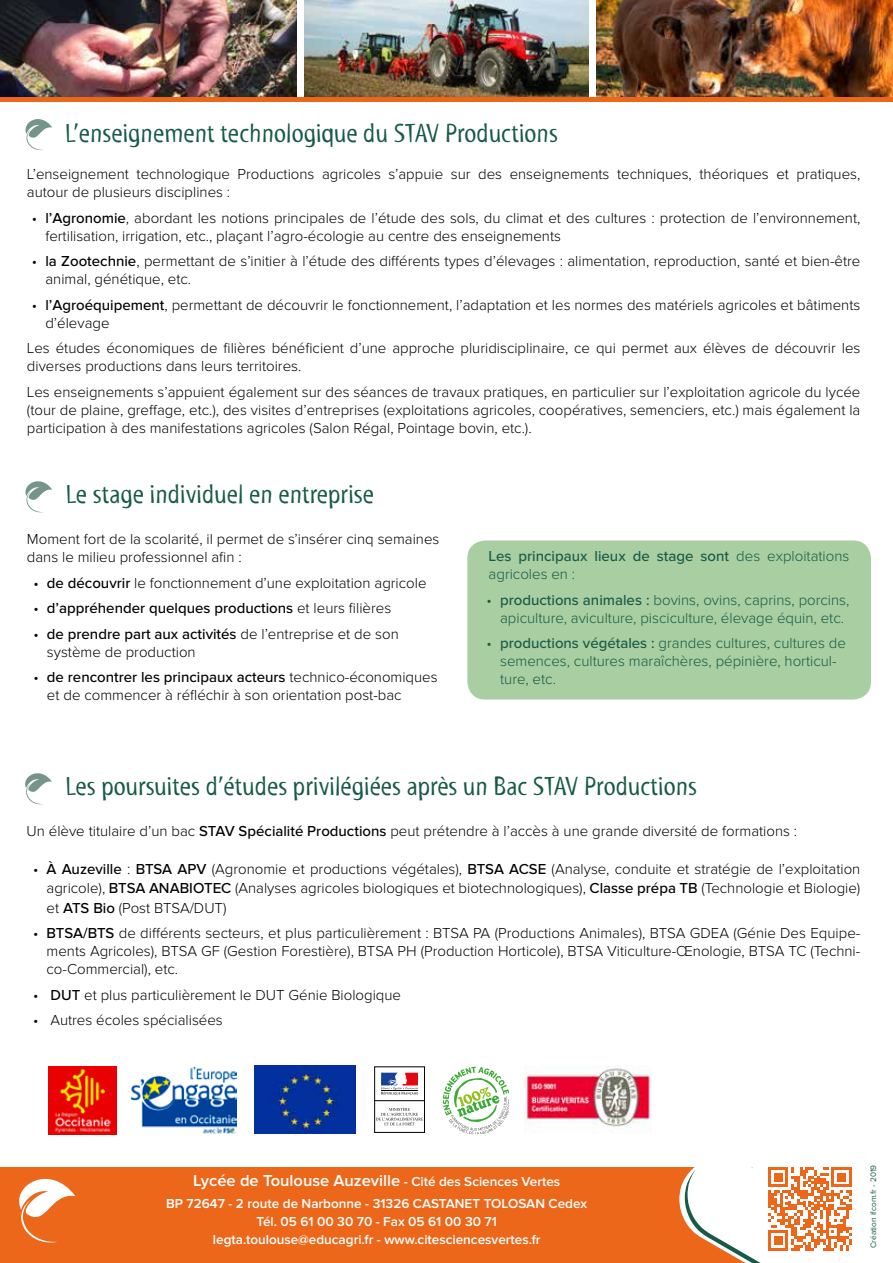
<style>
.page{position:relative;width:893px;height:1263px;background:#fff}
.page>*{position:absolute;margin:0;border:0;box-sizing:border-box;transform-origin:0 0}
.t1{font:27px "Myriad Std Tilt";color:#185a47;scale:1.1 1}
.t2{font:600 16.5px "Proxima Nova";color:#fff}
.t3{font:300 15px/18px "Proxima Nova";color:#000}
.t4{font:300 15px/18px "Proxima Nova";color:#185a47;text-align:center}
.t5{font:500 15px/18px "Proxima Nova";color:#185a47}
.t6{font:500 15px "Proxima Nova";color:#000}
.t7{font:600 13.5px/18px "Proxima Nova";color:#fff;text-align:center}
.t8{font:8.25px "Proxima Nova";color:#195b46}
.s1{font-weight:500}
.s2{font-weight:300}
.s3{font-size:13.5px}
</style>
<div class="page">
<img style="left:0;top:0;width:297px;height:97px">
<img style="left:304px;top:0;width:285px;height:97px">
<img style="left:596px;top:0;width:297px;height:97px">
<div style="left:0;top:97px;width:893px;height:5px;background:#ec671a"></div>
<div style="left:0;top:1167px;width:786px;height:96px;background:#ec671a"></div>
<svg style="left:19px;top:1178px;width:56px;height:64px"></svg>
<div style="left:374px;top:1066px;width:51px;height:66px;border:1px solid #000"></div>
<svg style="left:381px;top:1073px;width:37px;height:22px"></svg>
<hr style="left:375px;top:1100px;width:49px;height:1px;background:#000">
<svg style="left:376px;top:1107px;width:47px;height:18px"></svg>
<svg style="left:443px;top:1067px;width:66px;height:67px"></svg>
<img style="left:48px;top:1066px;width:68px;height:68px">
<img style="left:130px;top:1066px;width:106px;height:67px">
<img style="left:525px;top:1066px;width:127px;height:63px">
<img style="left:255px;top:1066px;width:101px;height:68px">
<svg style="left:25px;top:119px;width:27px;height:31px"></svg>
<svg style="left:25px;top:481px;width:27px;height:31px"></svg>
<svg style="left:25px;top:773px;width:27px;height:31px"></svg>
<div style="left:467px;top:540px;width:404px;height:159px;background:#a8cea1;border-radius:18px"></div>
<svg style="left:679px;top:1167px;width:173px;height:96px"></svg>
<h1 class="t1" style="left:65px;top:119px;width:449px">L’enseignement technologique du STAV Productions</h1>
<p class="t3" style="left:27px;top:166px;width:835px">L’enseignement technologique Productions agricoles s’appuie sur des enseignements techniques, théoriques et pratiques, autour de plusieurs disciplines :</p>
<p class="t3" style="left:45px;top:209px;width:816px;text-indent:-14px">• <span class="s1">l’Agronomie</span>, abordant les notions principales de l’étude des sols, du climat et des cultures : protection de l’environnement, fertilisation, irrigation, etc., plaçant l’agro-écologie au centre des enseignements</p>
<p class="t3" style="left:45px;top:253px;width:816px;text-indent:-14px">• <span class="s1">la Zootechnie</span>, permettant de s’initier à l’étude des différents types d’élevages : alimentation, reproduction, santé et bien-être animal, génétique, etc.</p>
<p class="t3" style="left:45px;top:296px;width:816px;text-indent:-14px">• <span class="s1">l’Agroéquipement</span>, permettant de découvrir le fonctionnement, l’adaptation et les normes des matériels agricoles et bâtiments d’élevage</p>
<p class="t3" style="left:27px;top:340px;width:835px">Les études économiques de filières bénéficient d’une approche pluridisciplinaire, ce qui permet aux élèves de découvrir les diverses productions dans leurs territoires.</p>
<p class="t3" style="left:27px;top:383px;width:835px;text-align:justify">Les enseignements s’appuient également sur des séances de travaux pratiques, en particulier sur l’exploitation agricole du lycée (tour de plaine, greffage, etc.), des visites d’entreprises (exploitations agricoles, coopératives, semenciers, etc.) mais également la participation à des manifestations agricoles (Salon Régal, Pointage bovin, etc.).</p>
<h1 class="t1" style="left:66px;top:480px;width:282px">Le stage individuel en entreprise</h1>
<p class="t3" style="left:27px;top:531px;width:414px">Moment fort de la scolarité, il permet de s’insérer cinq semaines dans le milieu professionnel afin :</p>
<p class="t3" style="left:33px;top:574px;width:395px">• <span class="s1">de découvrir</span> le fonctionnement d’une exploitation agricole</p>
<p class="t6" style="left:33px;top:599px;width:359px"><span class="s2">•</span> d’appréhender quelques productions <span class="s2">et leurs filières</span></p>
<p class="t3" style="left:47px;top:625px;width:353px;text-indent:-14px">• <span class="s1">de prendre part aux activités</span> de l’entreprise et de son système de production</p>
<p class="t3" style="left:47px;top:669px;width:392px;text-indent:-14px">• <span class="s1">de rencontrer les principaux acteurs</span> technico-économiques et de commencer à réfléchir à son orientation post-bac</p>
<p class="t5" style="left:489px;top:548px;width:362px">Les principaux lieux de stage sont <span class="s2">des exploitations agricoles en :</span></p>
<p class="t4" style="left:487px;top:591px;width:364px">• <span class="s1">productions animales :</span> bovins, ovins, caprins, porcins, apiculture, aviculture, pisciculture, élevage équin, etc.</p>
<p class="t4" style="left:500px;top:635px;width:347px;text-align:left;text-indent:-14px">• <span class="s1">productions végétales :</span> grandes cultures, cultures de semences, cultures maraîchères, pépinière, horticul&shy;ture, etc.</p>
<h1 class="t1" style="left:66px;top:772px;width:576px">Les poursuites d’études privilégiées après un Bac STAV Productions</h1>
<p class="t3" style="left:27px;top:822px;width:772px">Un élève titulaire d’un bac <span class="s1">STAV Spécialité Productions</span> peut prétendre à l’accès à une grande diversité de formations :</p>
<p class="t3" style="left:47px;top:859px;width:815px;line-height:19.5px;text-align:justify;text-indent:-14px">• <span class="s1">À Auzeville</span> : <span class="s1">BTSA APV</span> (Agronomie et productions végétales), <span class="s1">BTSA ACSE</span> (Analyse, conduite et stratégie de l’exploitation agricole), <span class="s1">BTSA ANABIOTEC</span> (Analyses agricoles biologiques et biotechnologiques), <span class="s1">Classe prépa TB</span> (Technologie et Biologie) et <span class="s1">ATS Bio</span> (Post BTSA/DUT)</p>
<p class="t3" style="left:47px;top:924px;width:815px;text-align:justify;text-indent:-14px">• <span class="s1">BTSA/BTS</span> de différents secteurs, et plus particulièrement : BTSA PA (Productions Animales), BTSA GDEA (Génie Des Equipe&shy;ments Agricoles), BTSA GF (Gestion Forestière), BTSA PH (Production Horticole), BTSA Viticulture-Œnologie, BTSA TC (Techni&shy;co-Commercial), etc.</p>
<p class="t3" style="left:33px;top:986px;width:369px">• <span class="s1">DUT</span> et plus particulièrement le DUT Génie Biologique</p>
<p class="t3" style="left:33px;top:1011px;width:191px">• Autres écoles spécialisées</p>
<p class="t2" style="left:193px;top:1171px;width:368px">Lycée de Toulouse Auzeville <span class="s3">- Cité des Sciences Vertes</span></p>
<p class="t7" style="left:166px;top:1195px;width:423px">BP 72647 - 2 route de Narbonne - 31326 CASTANET TOLOSAN Cedex<br>Tél. 05 61 00 30 70 - Fax 05 61 00 30 71<br>legta.toulouse@educagri.fr - www.citesciencesvertes.fr</p>
<p class="t8" style="left:869px;top:1248px;width:85px;rotate:-90deg">Création ifcom.fr - 2019</p>
</div>
